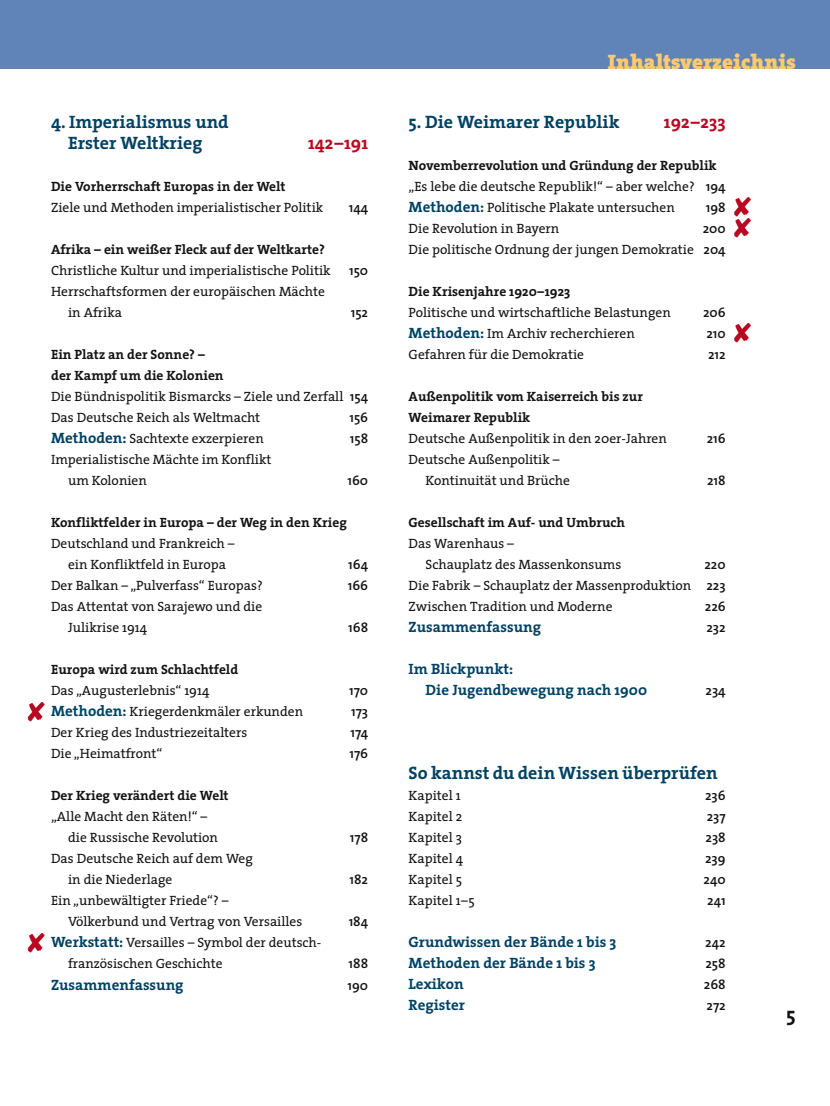
<style>
.page{position:relative;width:830px;height:1106px;background:#fff}
.page>*{position:absolute;margin:0;border:0;box-sizing:border-box;transform-origin:0 0}
._75_2_Kolumnentitel{font:21px "The Serif CV Black";color:#ffca6f}
._61_Hauptkapitelname{font:18px/21px "The Serif CV Bold";color:#004264;text-align:center}
._61_Hauptkapitelname-2{font:18px "The Serif CV Bold";color:#b90922}
._63_Unterkapitel{font:15px/21px "The Serif CV Bold";color:#004264}
._63_Unterkapitel-2{font:13.5px/21px "The Serif CV";color:#141314}
._62_Kapitelname{font:13.5px/21px "The Serif CV Bold";color:#141314}
._63_Unterkapitel-3{font:700 13.5px "The Sans CV Semi";color:#141314}
.s1{font-family:"The Sans CV Semi";font-weight:700}
.s2{font-family:"The Serif CV Bold";font-size:15px;color:#004264}
</style>
<div class="page">
<div style="left:0;top:0;width:829px;height:69px;background:#6084b7"></div>
<p class="_61_Hauptkapitelname" style="left:51px;top:111px;width:179px">4. Imperialismus und<br>Erster Weltkrieg</p>
<p class="_61_Hauptkapitelname-2" style="left:308px;top:128px;width:62px">142–191</p>
<p class="_62_Kapitelname" style="left:51px;top:176px;width:236px">Die Vorherrschaft Europas in der Welt</p>
<p class="_63_Unterkapitel-2" style="left:51px;top:197px;width:274px">Ziele und Methoden imperialistischer Politik</p>
<p class="_63_Unterkapitel-3" style="left:348px;top:196px;width:21px">144</p>
<p class="_62_Kapitelname" style="left:51px;top:239px;width:275px">Afrika – ein weißer Fleck auf der Weltkarte?</p>
<p class="_63_Unterkapitel-2" style="left:51px;top:260px;width:281px">Christliche Kultur und imperialistische Politik</p>
<p class="_63_Unterkapitel-3" style="left:349px;top:259px;width:21px">150</p>
<p class="_63_Unterkapitel-2" style="left:68px;top:281px;width:258px;text-indent:-17px">Herrschaftsformen der europäischen Mächte in Afrika</p>
<p class="_63_Unterkapitel-3" style="left:350px;top:301px;width:19px">152</p>
<p class="_62_Kapitelname" style="left:51px;top:344px;width:174px">Ein Platz an der Sonne? – der Kampf um die Kolonien</p>
<p class="_63_Unterkapitel-2" style="left:51px;top:386px;width:318px">Die Bündnispolitik Bismarcks – Ziele und Zerfall <span class="s1">154</span></p>
<p class="_63_Unterkapitel-2" style="left:51px;top:407px;width:210px">Das Deutsche Reich als Weltmacht</p>
<p class="_63_Unterkapitel-3" style="left:349px;top:406px;width:20px">156</p>
<p class="_63_Unterkapitel-2" style="left:51px;top:428px;width:214px"><span class="s2">Methoden:</span> Sachtexte exzerpieren</p>
<p class="_63_Unterkapitel-3" style="left:349px;top:427px;width:20px">158</p>
<p class="_63_Unterkapitel-2" style="left:68px;top:449px;width:205px;text-indent:-17px">Imperialistische Mächte im Konflikt um Kolonien</p>
<p class="_63_Unterkapitel-3" style="left:347px;top:469px;width:22px">160</p>
<p class="_62_Kapitelname" style="left:51px;top:512px;width:297px">Konfliktfelder in Europa – der Weg in den Krieg</p>
<p class="_63_Unterkapitel-2" style="left:68px;top:533px;width:168px;text-indent:-17px">Deutschland und Frankreich – ein Konfliktfeld in Europa</p>
<p class="_63_Unterkapitel-3" style="left:348px;top:553px;width:21px">164</p>
<p class="_63_Unterkapitel-2" style="left:51px;top:575px;width:213px">Der Balkan – „Pulverfass“ Europas?</p>
<p class="_63_Unterkapitel-3" style="left:347px;top:574px;width:22px">166</p>
<p class="_63_Unterkapitel-2" style="left:68px;top:596px;width:195px;text-indent:-17px">Das Attentat von Sarajewo und die<br>Julikrise 1914</p>
<p class="_63_Unterkapitel-3" style="left:348px;top:616px;width:21px">168</p>
<p class="_62_Kapitelname" style="left:51px;top:659px;width:189px">Europa wird zum Schlachtfeld</p>
<p class="_63_Unterkapitel-2" style="left:51px;top:680px;width:160px">Das „Augusterlebnis“ 1914</p>
<p class="_63_Unterkapitel-3" style="left:349px;top:679px;width:20px">170</p>
<p class="_63_Unterkapitel-2" style="left:51px;top:701px;width:253px"><span class="s2">Methoden:</span> Kriegerdenkmäler erkunden</p>
<p class="_63_Unterkapitel-3" style="left:351px;top:700px;width:18px">173</p>
<p class="_63_Unterkapitel-2" style="left:51px;top:722px;width:197px">Der Krieg des Industriezeitalters</p>
<p class="_63_Unterkapitel-3" style="left:350px;top:721px;width:19px">174</p>
<p class="_63_Unterkapitel-2" style="left:51px;top:743px;width:113px">Die „Heimatfront“</p>
<p class="_63_Unterkapitel-3" style="left:349px;top:742px;width:20px">176</p>
<p class="_62_Kapitelname" style="left:51px;top:785px;width:179px">Der Krieg verändert die Welt</p>
<p class="_63_Unterkapitel-2" style="left:68px;top:806px;width:151px;text-indent:-17px">„Alle Macht den Räten!“ – die Russische Revolution</p>
<p class="_63_Unterkapitel-3" style="left:350px;top:826px;width:20px">178</p>
<p class="_63_Unterkapitel-2" style="left:68px;top:848px;width:186px;text-indent:-17px">Das Deutsche Reich auf dem Weg in die Niederlage</p>
<p class="_63_Unterkapitel-2" style="left:68px;top:890px;width:236px;text-indent:-17px">Ein „unbewältigter Friede“? –<br>Völkerbund und Vertrag von Versailles</p>
<p class="_63_Unterkapitel-2" style="left:68px;top:932px;width:255px;text-indent:-17px"><span class="s2">Werkstatt:</span> Versailles – Symbol der deutsch&shy;französischen Geschichte</p>
<p class="_63_Unterkapitel-3" style="left:349px;top:868px;width:20px">182</p>
<p class="_63_Unterkapitel-3" style="left:348px;top:910px;width:21px">184</p>
<p class="_63_Unterkapitel-3" style="left:348px;top:952px;width:21px">188</p>
<p class="_63_Unterkapitel" style="left:51px;top:973px;width:134px">Zusammenfassung</p>
<p class="_63_Unterkapitel-3" style="left:347px;top:973px;width:22px">190</p>
<p class="_75_2_Kolumnentitel" style="left:607px;top:44px;width:189px">Inhaltsverzeichnis</p>
<p class="_61_Hauptkapitelname" style="left:408px;top:111px;width:212px">5. Die Weimarer Republik</p>
<p class="_61_Hauptkapitelname-2" style="left:663px;top:107px;width:63px">192–233</p>
<p class="_62_Kapitelname" style="left:408px;top:154px;width:309px">Novemberrevolution und Gründung der Republik</p>
<p class="_63_Unterkapitel-2" style="left:408px;top:175px;width:318px">„Es lebe die deutsche Republik!“ – aber welche? <span class="s1">194</span></p>
<p class="_63_Unterkapitel-2" style="left:408px;top:196px;width:268px"><span class="s2">Methoden:</span> Politische Plakate untersuchen</p>
<p class="_63_Unterkapitel-3" style="left:705px;top:196px;width:21px">198</p>
<p class="_63_Unterkapitel-2" style="left:408px;top:217px;width:152px">Die Revolution in Bayern</p>
<p class="_63_Unterkapitel-3" style="left:702px;top:217px;width:24px">200</p>
<p class="_63_Unterkapitel-2" style="left:408px;top:238px;width:318px">Die politische Ordnung der jungen Demokratie <span class="s1">204</span></p>
<p class="_62_Kapitelname" style="left:408px;top:280px;width:163px">Die Krisenjahre 1920–1923</p>
<p class="_63_Unterkapitel-2" style="left:408px;top:301px;width:264px">Politische und wirtschaftliche Belastungen</p>
<p class="_63_Unterkapitel-3" style="left:702px;top:301px;width:24px">206</p>
<p class="_63_Unterkapitel-2" style="left:408px;top:322px;width:227px"><span class="s2">Methoden:</span> Im Archiv recherchieren</p>
<p class="_63_Unterkapitel-3" style="left:706px;top:322px;width:21px">210</p>
<p class="_63_Unterkapitel-2" style="left:408px;top:343px;width:177px">Gefahren für die Demokratie</p>
<p class="_63_Unterkapitel-3" style="left:707px;top:343px;width:19px">212</p>
<p class="_62_Kapitelname" style="left:408px;top:385px;width:236px">Außenpolitik vom Kaiserreich bis zur<br>Weimarer Republik</p>
<p class="_63_Unterkapitel-2" style="left:408px;top:427px;width:260px">Deutsche Außenpolitik in den 20er-Jahren</p>
<p class="_63_Unterkapitel-3" style="left:706px;top:427px;width:20px">216</p>
<p class="_63_Unterkapitel-2" style="left:425px;top:448px;width:146px;text-indent:-17px">Deutsche Außenpolitik –<br>Kontinuität und Brüche</p>
<p class="_63_Unterkapitel-3" style="left:706px;top:469px;width:20px">218</p>
<p class="_62_Kapitelname" style="left:408px;top:511px;width:218px">Gesellschaft im Auf- und Umbruch</p>
<p class="_63_Unterkapitel-2" style="left:425px;top:532px;width:197px;text-indent:-17px">Das Warenhaus –<br>Schauplatz des Massenkonsums</p>
<p class="_63_Unterkapitel-3" style="left:704px;top:553px;width:23px">220</p>
<p class="_63_Unterkapitel-2" style="left:408px;top:574px;width:318px">Die Fabrik – Schauplatz der Massenproduktion <span class="s1">223</span></p>
<p class="_63_Unterkapitel-2" style="left:408px;top:595px;width:205px">Zwischen Tradition und Moderne</p>
<p class="_63_Unterkapitel-3" style="left:704px;top:595px;width:22px">226</p>
<p class="_63_Unterkapitel" style="left:408px;top:616px;width:134px">Zusammenfassung</p>
<p class="_63_Unterkapitel-3" style="left:706px;top:616px;width:21px">232</p>
<p class="_63_Unterkapitel" style="left:425px;top:658px;width:223px;text-indent:-17px">Im Blickpunkt:<br>Die Jugendbewegung nach 1900</p>
<p class="_63_Unterkapitel-3" style="left:705px;top:679px;width:22px">234</p>
<p class="_61_Hauptkapitelname" style="left:408px;top:762px;width:310px">So kannst du dein Wissen überprüfen</p>
<p class="_63_Unterkapitel-2" style="left:408px;top:784px;width:54px">Kapitel 1</p>
<p class="_63_Unterkapitel-3" style="left:704px;top:784px;width:22px">236</p>
<p class="_63_Unterkapitel-2" style="left:408px;top:805px;width:55px">Kapitel 2</p>
<p class="_63_Unterkapitel-3" style="left:706px;top:805px;width:20px">237</p>
<p class="_63_Unterkapitel-2" style="left:408px;top:826px;width:55px">Kapitel 3</p>
<p class="_63_Unterkapitel-3" style="left:705px;top:826px;width:22px">238</p>
<p class="_63_Unterkapitel-2" style="left:408px;top:847px;width:56px">Kapitel 4</p>
<p class="_63_Unterkapitel-3" style="left:704px;top:847px;width:22px">239</p>
<p class="_63_Unterkapitel-2" style="left:408px;top:868px;width:55px">Kapitel 5</p>
<p class="_63_Unterkapitel-3" style="left:703px;top:868px;width:24px">240</p>
<p class="_63_Unterkapitel-2" style="left:408px;top:889px;width:68px">Kapitel 1–5</p>
<p class="_63_Unterkapitel-3" style="left:707px;top:889px;width:20px">241</p>
<p class="_63_Unterkapitel" style="left:408px;top:931px;width:209px">Grundwissen der Bände 1 bis 3</p>
<p class="_63_Unterkapitel-3" style="left:705px;top:931px;width:22px">242</p>
<p class="_63_Unterkapitel" style="left:408px;top:952px;width:188px">Methoden der Bände 1 bis 3</p>
<p class="_63_Unterkapitel-3" style="left:705px;top:952px;width:22px">258</p>
<p class="_63_Unterkapitel" style="left:408px;top:973px;width:57px">Lexikon</p>
<p class="_63_Unterkapitel-3" style="left:703px;top:973px;width:23px">268</p>
<p class="_63_Unterkapitel" style="left:408px;top:994px;width:58px">Register</p>
<p class="_63_Unterkapitel-3" style="left:706px;top:994px;width:21px">272</p>
</div>
